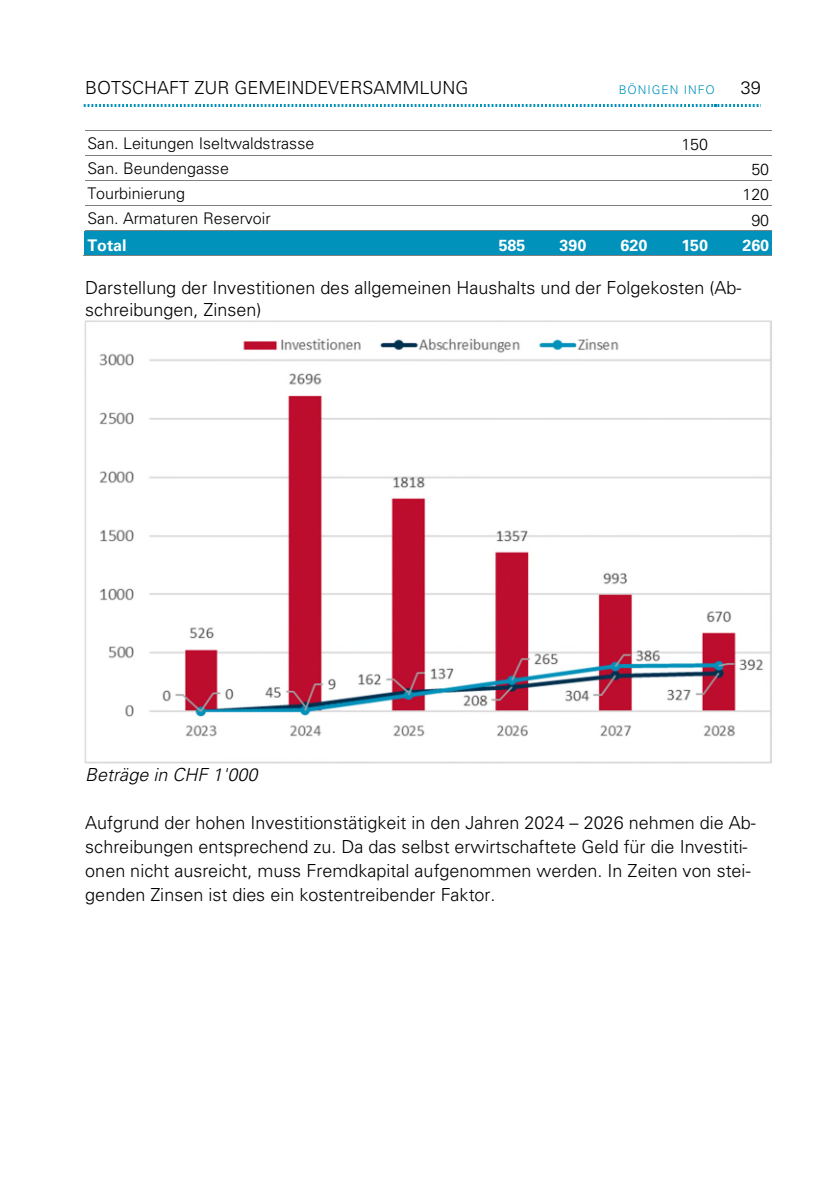
<style>
.page{position:relative;width:840px;height:1190px;background:#fff}
.page>*{position:absolute;margin:0;border:0;box-sizing:border-box;transform-origin:0 0}
.t1{font:300 18px/24px "Univers LT Pro 45";letter-spacing:.005em;color:#000}
.t2{font:italic 300 18px "Univers LT Pro 45";color:#000}
.t3{font:300 16px "Univers LT Pro 45";color:#000}
.t4{font:700 16px "Univers LT Pro 65";color:#fff}
.t5{font:300 12px "Univers LT Pro 45";letter-spacing:.08em;color:#0092bb}
</style>
<div class="page">
<img style="left:84px;top:104px;width:432px;height:2px">
<img style="left:516px;top:104px;width:199px;height:2px">
<hr style="left:85px;top:130px;width:383px;height:1px;background:#808080">
<hr style="left:468px;top:130px;width:60px;height:1px;background:#808080">
<hr style="left:529px;top:130px;width:60px;height:1px;background:#808080">
<hr style="left:590px;top:130px;width:60px;height:1px;background:#808080">
<hr style="left:651px;top:130px;width:60px;height:1px;background:#808080">
<hr style="left:712px;top:130px;width:60px;height:1px;background:#808080">
<hr style="left:85px;top:155px;width:383px;height:1px;background:#808080">
<hr style="left:468px;top:155px;width:60px;height:1px;background:#808080">
<hr style="left:529px;top:155px;width:60px;height:1px;background:#808080">
<hr style="left:590px;top:155px;width:60px;height:1px;background:#808080">
<hr style="left:651px;top:155px;width:60px;height:1px;background:#808080">
<hr style="left:712px;top:155px;width:60px;height:1px;background:#808080">
<hr style="left:85px;top:180px;width:383px;height:1px;background:#808080">
<hr style="left:468px;top:180px;width:60px;height:1px;background:#808080">
<hr style="left:529px;top:180px;width:60px;height:1px;background:#808080">
<hr style="left:590px;top:180px;width:60px;height:1px;background:#808080">
<hr style="left:651px;top:180px;width:60px;height:1px;background:#808080">
<hr style="left:712px;top:180px;width:60px;height:1px;background:#808080">
<hr style="left:85px;top:205px;width:383px;height:1px;background:#808080">
<hr style="left:468px;top:205px;width:60px;height:1px;background:#808080">
<hr style="left:529px;top:205px;width:60px;height:1px;background:#808080">
<hr style="left:590px;top:205px;width:60px;height:1px;background:#808080">
<hr style="left:651px;top:205px;width:60px;height:1px;background:#808080">
<hr style="left:712px;top:205px;width:60px;height:1px;background:#808080">
<div style="left:87px;top:231px;width:378px;height:24px;background:#0092bb"></div>
<div style="left:467px;top:231px;width:61px;height:24px;background:#0092bb"></div>
<div style="left:528px;top:231px;width:61px;height:24px;background:#0092bb"></div>
<div style="left:589px;top:231px;width:61px;height:24px;background:#0092bb"></div>
<div style="left:650px;top:231px;width:61px;height:24px;background:#0092bb"></div>
<div style="left:711px;top:231px;width:61px;height:24px;background:#0092bb"></div>
<hr style="left:85px;top:230px;width:383px;height:1px;background:#808080">
<hr style="left:468px;top:230px;width:60px;height:1px;background:#808080">
<hr style="left:529px;top:230px;width:60px;height:1px;background:#808080">
<hr style="left:590px;top:230px;width:60px;height:1px;background:#808080">
<hr style="left:651px;top:230px;width:60px;height:1px;background:#808080">
<hr style="left:712px;top:230px;width:60px;height:1px;background:#808080">
<hr style="left:83px;top:255px;width:385px;height:1px;background:#808080">
<hr style="left:467px;top:255px;width:61px;height:1px;background:#808080">
<hr style="left:528px;top:255px;width:61px;height:1px;background:#808080">
<hr style="left:589px;top:255px;width:61px;height:1px;background:#808080">
<hr style="left:650px;top:255px;width:61px;height:1px;background:#808080">
<hr style="left:711px;top:255px;width:61px;height:1px;background:#808080">
<img style="left:84px;top:320px;width:688px;height:444px">
<p class="t1" style="left:85px;top:78px;width:385px">BOTSCHAFT ZUR GEMEINDEVERSAMMLUNG</p>
<p class="t5" style="left:619px;top:85px;width:98px">BÖNIGEN INFO</p>
<p class="t1" style="left:741px;top:78px;width:22px">39</p>
<p class="t3" style="left:87px;top:137px;width:229px">San. Leitungen Iseltwaldstrasse</p>
<p class="t3" style="left:681px;top:139px;width:28px">150</p>
<p class="t3" style="left:87px;top:162px;width:143px">San. Beundengasse</p>
<p class="t3" style="left:751px;top:164px;width:19px">50</p>
<p class="t3" style="left:87px;top:187px;width:99px">Tourbinierung</p>
<p class="t3" style="left:743px;top:189px;width:28px">120</p>
<p class="t3" style="left:87px;top:212px;width:185px">San. Armaturen Reservoir</p>
<p class="t3" style="left:751px;top:214px;width:19px">90</p>
<p class="t4" style="left:87px;top:239px;width:41px">Total</p>
<p class="t4" style="left:499px;top:239px;width:28px">585</p>
<p class="t4" style="left:560px;top:239px;width:28px">390</p>
<p class="t4" style="left:621px;top:239px;width:28px">620</p>
<p class="t4" style="left:681px;top:239px;width:28px">150</p>
<p class="t4" style="left:743px;top:239px;width:28px">260</p>
<p class="t1" style="left:85px;top:280px;width:658px;line-height:21.4px">Darstellung der Investitionen des allgemeinen Haushalts und der Folgekosten (Ab&shy;schreibungen, Zinsen)</p>
<p class="t2" style="left:85px;top:768px;width:174px">Beträge in CHF 1'000</p>
<p class="t1" style="left:85px;top:813px;width:672px">Aufgrund der hohen Investitionstätigkeit in den Jahren 2024 – 2026 nehmen die Ab&shy;schreibungen entsprechend zu. Da das selbst erwirtschaftete Geld für die Investiti&shy;onen nicht ausreicht, muss Fremdkapital aufgenommen werden. In Zeiten von stei&shy;genden Zinsen ist dies ein kostentreibender Faktor.</p>
</div>
